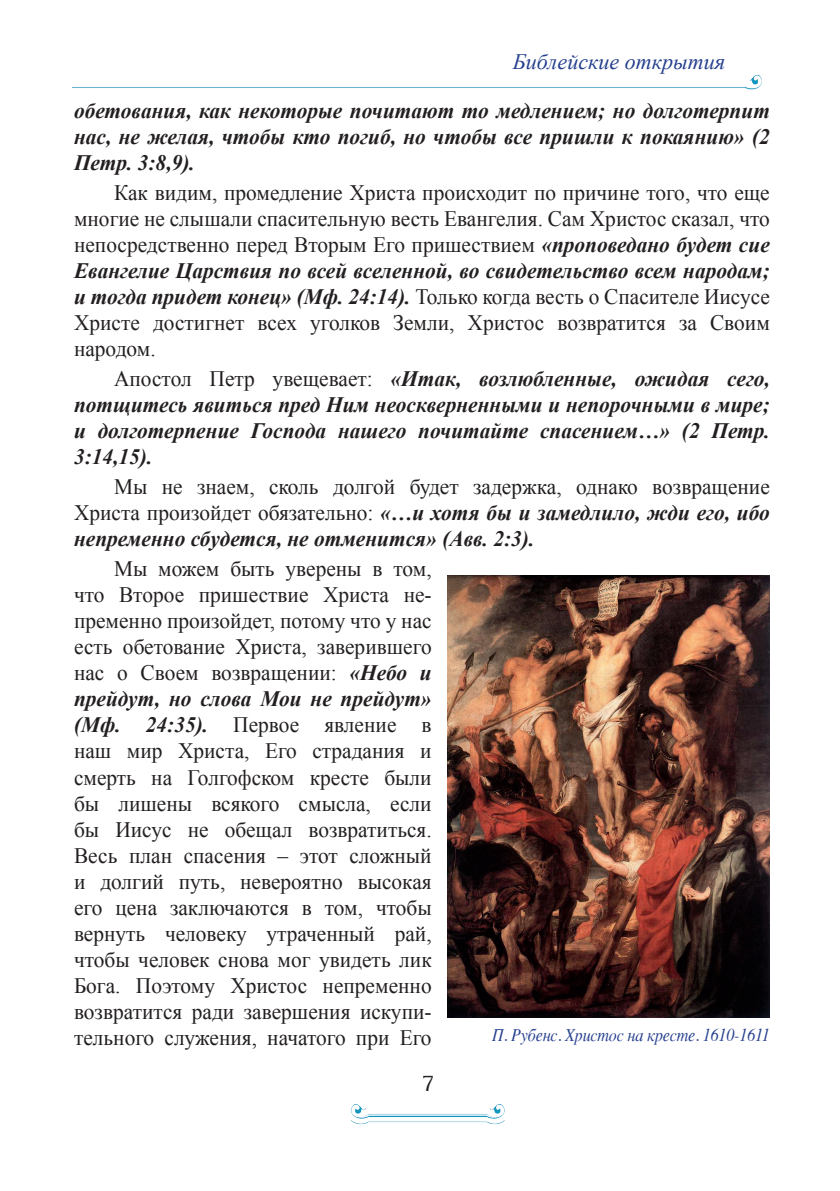
<style>
.page{position:relative;width:840px;height:1191px;background:#fff}
.page>*{position:absolute;margin:0;border:0;box-sizing:border-box;transform-origin:0 0}
.t1{font:22px/26px "Times New Roman";color:#231f20;text-align:justify}
.t2{font:italic 700 22px/26px "Times New Roman";color:#231f20;text-align:justify}
.t3{font:italic 22px "Times New Roman";color:#253f8e}
.t4{font:22px "Karelia";color:#231f20}
.t5{font:italic 18px "Times";letter-spacing:-.01em;color:#253f8e;scale:.89 1}
.s1{font-weight:700;font-style:italic}
.s2{font-weight:400;font-style:normal}
</style>
<div class="page">
<img style="left:351px;top:1104px;width:154px;height:21px">
<img style="left:72px;top:74px;width:690px;height:16px">
<img style="left:447px;top:576px;width:322px;height:441px">
<p class="t3" style="left:512px;top:47px;width:213px">Библейские открытия</p>
<p class="t2" style="left:74px;top:97px;width:697px">обетования, как некоторые почитают то медлением; но долготерпит нас, не желая, чтобы кто погиб, но чтобы все пришли к покаянию» (2<br>Петр. 3:8,9).</p>
<p class="t1" style="left:74px;top:179px;width:697px;text-indent:40px">Как видим, промедление Христа происходит по причине того, что еще многие не слышали спасительную весть Евангелия. Сам Христос сказал, что непосредственно перед Вторым Его пришествием <span class="s1">«проповедано будет сие Евангелие Царствия по всей вселенной, во свидетельство всем народам; и тогда придет конец» (Мф. 24:14).</span> Только когда весть о Спасителе Иисусе Христе достигнет всех уголков Земли, Христос возвратится за Своим народом.</p>
<p class="t2" style="left:74px;top:365px;width:697px;text-indent:40px"><span class="s2">Апостол Петр увещевает:</span> «Итак, возлюбленные, ожидая сего, потщитесь явиться пред Ним неоскверненными и непорочными в мире; и долготерпение Господа нашего почитайте спасением…» (2 Петр.<br>3:14,15).</p>
<p class="t1" style="left:74px;top:473px;width:697px;text-indent:40px">Мы не знаем, сколь долгой будет задержка, однако возвращение Христа произойдет обязательно: <span class="s1">«…и хотя бы и замедлило, жди его, ибо непременно сбудется, не отменится» (Авв. 2:3).</span></p>
<p class="t1" style="left:74px;top:555px;width:359px;text-indent:40px">Мы можем быть уверены в том, что Второе пришествие Христа не&shy;пременно произойдет, потому что у нас есть обетование Христа, заверившего нас о Своем возвращении: <span class="s1">«Небо и прейдут, но слова Мои не прейдут» (Мф. 24:35).</span> Первое явление в наш мир Христа, Его страдания и смерть на Голгофском кресте были бы лишены всякого смысла, если бы Иисус не обещал возвратиться.<br>Весь план спасения – этот сложный и долгий путь, невероятно высокая его цена заключаются в том, чтобы вернуть человеку утраченный рай, чтобы человек снова мог увидеть лик Бога. Поэтому Христос непременно возвратится ради завершения искупи&shy;тельного служения, начатого при Его</p>
<p class="t4" style="left:421px;top:1071px;width:14px">7</p>
<p class="t5" style="left:492px;top:1019px;width:313px">П. Рубенс. Христос на кресте. 1610-1611</p>
</div>
